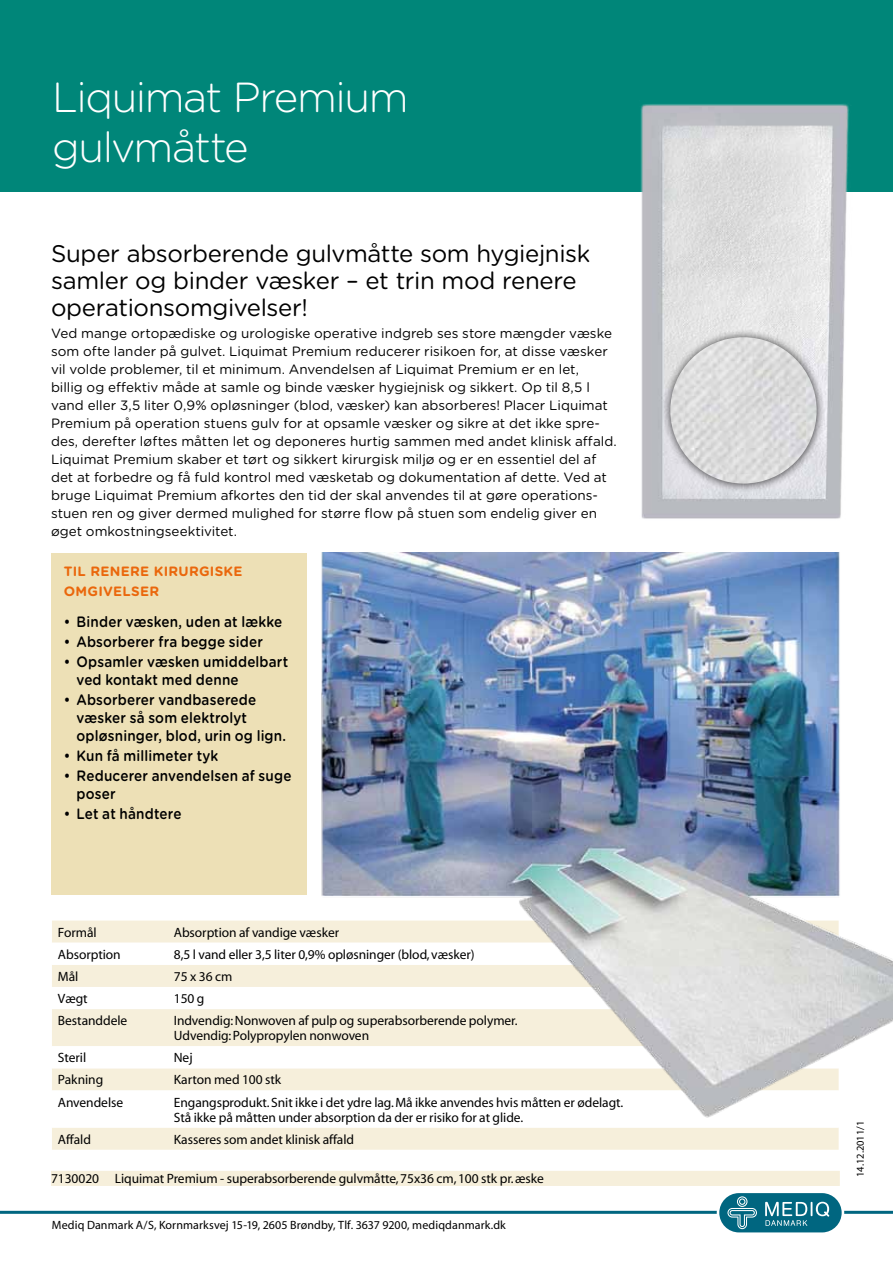
<style>
.page{position:relative;width:893px;height:1263px;background:#fff}
.page>*{position:absolute;margin:0;border:0;box-sizing:border-box;transform-origin:0 0}
.t1{font:300 42px/49.5px "Gotham Rounded";letter-spacing:-.035em;color:#fff}
.t2{font:24px/27px "Gotham Rounded";letter-spacing:-.015em;color:#000}
.t3{font:500 15px/18px "Gotham Rounded";letter-spacing:.01em;color:#000;scale:.9 1}
.t4{font:13.5px/18px "Gotham Rounded";color:#000}
.t5{font:13.5px/15px "Myriad";letter-spacing:-.005em;color:#000}
.t6{font:700 13.5px/19.5px "Gotham Rounded";letter-spacing:.02em;color:#ea670c}
.t7{font:12px "Myriad";letter-spacing:.005em;color:#000}
.t8{font:10.5px "Myriad";letter-spacing:-.005em;color:#000}
</style>
<div class="page">
<svg style="left:52px;top:920px;width:787px;height:230px;background:#f6efdc"></svg>
<svg style="left:52px;top:943px;width:251px;height:184px"></svg>
<img style="left:303px;top:553px;width:590px;height:593px">
<div style="left:0;top:0;width:893px;height:191px;background:#008679"></div>
<hr style="left:0;top:1211px;width:893px;height:3px;background:#006680">
<svg style="left:51px;top:1171px;width:793px;height:62px"></svg>
<img style="left:614px;top:104px;width:250px;height:415px">
<div style="left:661px;top:328px;width:164px;height:164px;background:#000;opacity:.75"></div>
<img style="left:670px;top:337px;width:147px;height:147px;border-radius:73px">
<div style="left:51px;top:553px;width:255px;height:342px;background:#ede0b6"></div>
<h1 class="t1" style="left:52px;top:71px;width:358px">Liquimat Premium gulvmåtte</h1>
<h2 class="t2" style="left:51px;top:238px;width:541px">Super absorberende gulvmåtte som hygiejnisk samler og binder væsker – et trin mod renere operationsomgivelser!</h2>
<p class="t4" style="left:51px;top:323px;width:567px">Ved mange ortopædiske og urologiske operative indgreb ses store mængder væske som ofte lander på gulvet. Liquimat Premium reducerer risikoen for, at disse væsker vil volde problemer, til et minimum. Anvendelsen af Liquimat Premium er en let,<br>billig og effektiv måde at samle og binde væsker hygiejnisk og sikkert. Op til 8,5 l vand eller 3,5 liter 0,9% opløsninger (blod, væsker) kan absorberes! Placer Liquimat Premium på operation stuens gulv for at opsamle væsker og sikre at det ikke spre&shy;des, derefter løftes måtten let og deponeres hurtig sammen med andet klinisk affald.<br>Liquimat Premium skaber et tørt og sikkert kirurgisk miljø og er en essentiel del af det at forbedre og få fuld kontrol med væsketab og dokumentation af dette. Ved at bruge Liquimat Premium afkortes den tid der skal anvendes til at gøre operations&shy;stuen ren og giver dermed mulighed for større flow på stuen som endelig giver en øget omkostningseektivitet.</p>
<p class="t6" style="left:64px;top:561px;width:180px">TIL RENERE KIRURGISKE<br>OMGIVELSER</p>
<p class="t3" style="left:64px;top:612px;width:244px">• Binder væsken, uden at lække</p>
<p class="t3" style="left:64px;top:632px;width:223px">• Absorberer fra begge sider</p>
<p class="t3" style="left:77px;top:652px;width:237px;text-indent:-13px">• Opsamler væsken umiddelbart ved kontakt med denne</p>
<p class="t3" style="left:77px;top:690px;width:234px;text-indent:-13px">• Absorberer vandbaserede væsker så som elektrolyt opløsninger, blod, urin og lign.</p>
<p class="t3" style="left:64px;top:746px;width:173px">• Kun få millimeter tyk</p>
<p class="t3" style="left:77px;top:766px;width:240px;text-indent:-13px">• Reducerer anvendelsen af suge poser</p>
<p class="t3" style="left:64px;top:804px;width:132px">• Let at håndtere</p>
<p class="t5" style="left:58px;top:925px;width:40px">Formål</p>
<p class="t5" style="left:174px;top:925px;width:167px">Absorption af vandige væsker</p>
<p class="t5" style="left:58px;top:947px;width:64px">Absorption</p>
<p class="t5" style="left:174px;top:947px;width:302px">8,5 l vand eller 3,5 liter 0,9% opløsninger (blod, væsker)</p>
<p class="t5" style="left:58px;top:969px;width:22px">Mål</p>
<p class="t5" style="left:174px;top:969px;width:60px">75 x 36 cm</p>
<p class="t5" style="left:58px;top:992px;width:31px">Vægt</p>
<p class="t5" style="left:174px;top:992px;width:32px">150 g</p>
<p class="t5" style="left:58px;top:1014px;width:71px">Bestanddele</p>
<p class="t5" style="left:174px;top:1014px;width:345px">Indvendig: Nonwoven af pulp og superabsorberende polymer.<br>Udvendig: Polypropylen nonwoven</p>
<p class="t5" style="left:58px;top:1051px;width:30px">Steril</p>
<p class="t5" style="left:174px;top:1051px;width:20px">Nej</p>
<p class="t5" style="left:58px;top:1073px;width:47px">Pakning</p>
<p class="t5" style="left:174px;top:1073px;width:109px">Karton med 100 stk</p>
<p class="t5" style="left:58px;top:1095px;width:67px">Anvendelse</p>
<p class="t5" style="left:174px;top:1095px;width:451px">Engangsprodukt. Snit ikke i det ydre lag. Må ikke anvendes hvis måtten er ødelagt.<br>Stå ikke på måtten under absorption da der er risiko for at glide.</p>
<p class="t5" style="left:58px;top:1132px;width:35px">Affald</p>
<p class="t5" style="left:174px;top:1132px;width:182px">Kasseres som andet klinisk affald</p>
<p class="t5" style="left:51px;top:1172px;width:494px">7130020 Liquimat Premium - superabsorberende gulvmåtte, 75x36 cm, 100 stk pr. æske</p>
<p class="t7" style="left:52px;top:1219px;width:455px">Mediq Danmark A/S, Kornmarksvej 15-19, 2605 Brøndby, Tlf. 3637 9200, mediqdanmark.dk</p>
<p class="t8" style="left:855px;top:1177px;width:57px;rotate:-90deg">14.12.2011/1</p>
</div>
